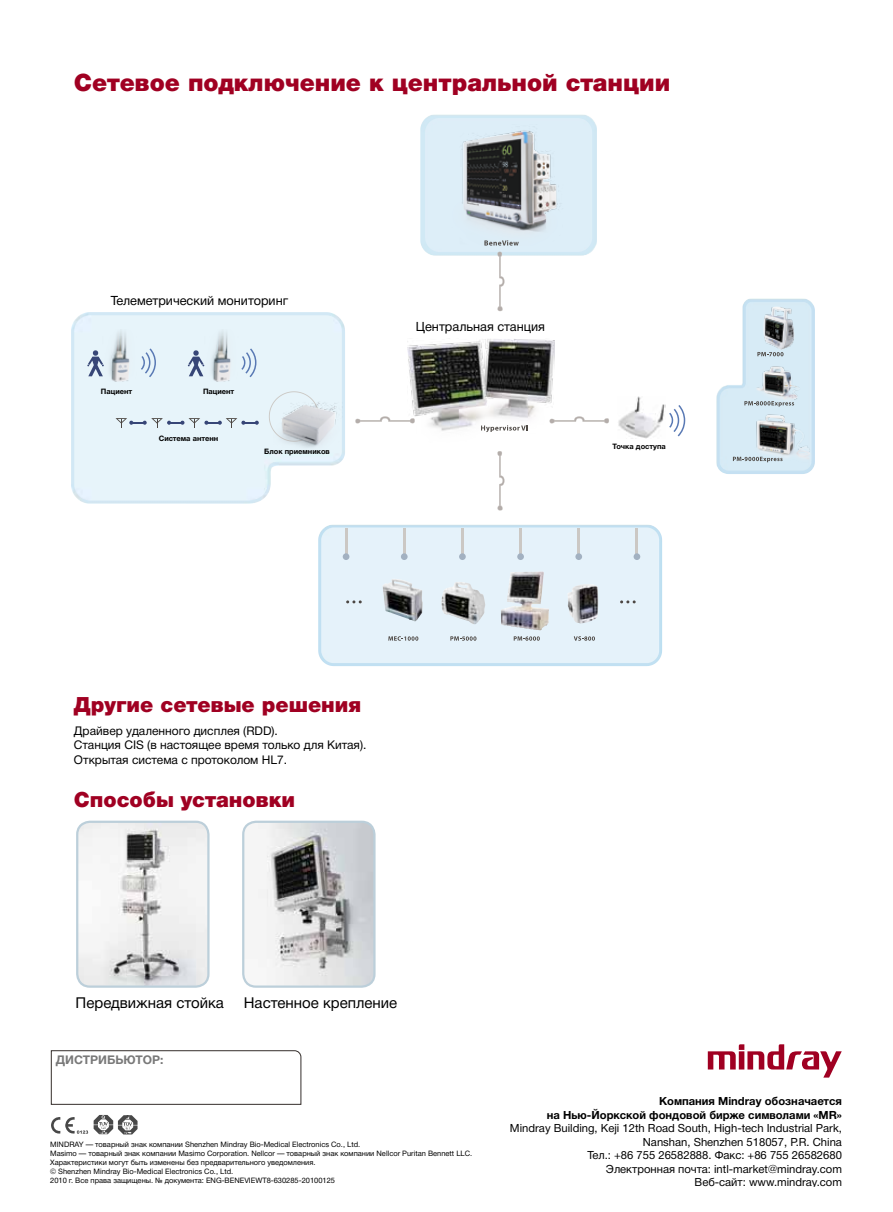
<style>
.page{position:relative;width:893px;height:1212px;background:#fff}
.page>*{position:absolute;margin:0;border:0;box-sizing:border-box;transform-origin:0 0}
.t1{font:900 24px "Helvetica Neue Cyr";color:#a00022}
.t2{font:900 21px "Helvetica Neue Cyr";color:#a00022}
.t3{font:15px "Helvetica Neue Cyr";color:#000}
.t4{font:12.75px "Helvetica Neue Cyr";color:#000}
.t5{font:12px/14.4px "Helvetica Neue Cyr";color:#000}
.t6{font:700 12px "Helvetica Neue Cyr";color:#797979}
.t7{font:11.25px/13.5px "Helvetica Neue Cyr";color:#000;text-align:right}
.t8{font:700 11.25px/13.5px "Helvetica Neue Cyr";color:#000;text-align:right}
.t9{font:7.5px/9px "Helvetica Neue Cyr";color:#000}
.t10{font:700 7.5px "Helvetica Neue Cyr";color:#000}
</style>
<div class="page">
<svg style="left:51px;top:1117px;width:37px;height:17px"></svg>
<svg style="left:94px;top:1115px;width:44px;height:19px"></svg>
<svg style="left:51px;top:1050px;width:250px;height:55px"></svg>
<svg style="left:708px;top:1044px;width:134px;height:33px"></svg>
<img style="left:243px;top:822px;width:130px;height:163px">
<div style="left:242px;top:821px;width:134px;height:167px;border:2px solid #bccfda;border-radius:13px"></div>
<img style="left:77px;top:822px;width:130px;height:163px">
<div style="left:76px;top:821px;width:134px;height:167px;border:2px solid #bccfda;border-radius:13px"></div>
<img style="left:420px;top:114px;width:177px;height:142px">
<div style="left:425px;top:118px;width:167px;height:134px;background:#ddeef8"></div>
<img style="left:71px;top:312px;width:274px;height:192px">
<img style="left:74px;top:315px;width:268px;height:186px">
<svg style="left:269px;top:391px;width:50px;height:51px"></svg>
<img style="left:716px;top:298px;width:99px;height:176px">
<img style="left:719px;top:302px;width:92px;height:169px">
<svg style="left:669px;top:405px;width:16px;height:31px"></svg>
<svg style="left:757px;top:352px;width:26px;height:4px"></svg>
<svg style="left:744px;top:401px;width:50px;height:6px"></svg>
<svg style="left:733px;top:457px;width:16px;height:5px"></svg>
<svg style="left:87px;top:350px;width:16px;height:26px"></svg>
<svg style="left:141px;top:348px;width:15px;height:29px"></svg>
<svg style="left:188px;top:350px;width:16px;height:26px"></svg>
<svg style="left:241px;top:348px;width:15px;height:29px"></svg>
<svg style="left:355px;top:416px;width:52px;height:7px"></svg>
<svg style="left:555px;top:416px;width:54px;height:7px"></svg>
<svg style="left:497px;top:451px;width:7px;height:59px"></svg>
<svg style="left:116px;top:418px;width:143px;height:9px"></svg>
<img style="left:318px;top:524px;width:344px;height:142px">
<div style="left:321px;top:527px;width:338px;height:136px;background:#e5f2fa"></div>
<img style="left:382px;top:579px;width:41px;height:42px">
<svg style="left:388px;top:636px;width:30px;height:5px"></svg>
<svg style="left:450px;top:636px;width:26px;height:5px"></svg>
<svg style="left:514px;top:636px;width:26px;height:5px"></svg>
<svg style="left:574px;top:636px;width:21px;height:5px"></svg>
<hr style="left:578px;top:528px;width:2px;height:31px;background:#cbc8c4">
<div style="left:575px;top:553px;width:7px;height:7px;background:#a2b1c1;border-radius:50%"></div>
<hr style="left:636px;top:528px;width:2px;height:31px;background:#cbc8c4">
<div style="left:634px;top:553px;width:6px;height:7px;background:#a2b1c1;border-radius:50%"></div>
<hr style="left:519px;top:528px;width:3px;height:31px;background:#cbc8c4">
<div style="left:517px;top:553px;width:7px;height:7px;background:#a2b1c1;border-radius:50%"></div>
<hr style="left:461px;top:528px;width:2px;height:31px;background:#cbc8c4">
<div style="left:459px;top:553px;width:7px;height:7px;background:#a2b1c1;border-radius:50%"></div>
<hr style="left:403px;top:528px;width:2px;height:31px;background:#cbc8c4">
<div style="left:401px;top:553px;width:7px;height:7px;background:#a2b1c1;border-radius:50%"></div>
<hr style="left:345px;top:528px;width:2px;height:31px;background:#cbc8c4">
<div style="left:343px;top:553px;width:6px;height:7px;background:#a2b1c1;border-radius:50%"></div>
<svg style="left:346px;top:600px;width:16px;height:3px"></svg>
<svg style="left:620px;top:600px;width:16px;height:3px"></svg>
<svg style="left:497px;top:252px;width:7px;height:59px"></svg>
<img style="left:407px;top:339px;width:148px;height:94px">
<img style="left:274px;top:393px;width:71px;height:57px">
<img style="left:103px;top:329px;width:34px;height:53px">
<img style="left:204px;top:329px;width:34px;height:53px">
<img style="left:443px;top:125px;width:128px;height:121px">
<img style="left:618px;top:396px;width:47px;height:42px">
<img style="left:764px;top:306px;width:30px;height:43px">
<img style="left:753px;top:364px;width:51px;height:41px">
<img style="left:749px;top:409px;width:66px;height:54px">
<img style="left:441px;top:582px;width:44px;height:42px">
<img style="left:501px;top:572px;width:48px;height:58px">
<img style="left:567px;top:584px;width:31px;height:39px">
<h1 class="t1" style="left:74px;top:69px;width:598px">Сетевое подключение к центральной станции</h1>
<h3 class="t4" style="left:111px;top:293px;width:179px">Телеметрический мониторинг</h3>
<p class="t10" style="left:101px;top:388px;width:33px">Пациент</p>
<p class="t10" style="left:203px;top:388px;width:33px">Пациент</p>
<p class="t10" style="left:159px;top:435px;width:61px">Система антенн</p>
<p class="t10" style="left:264px;top:447px;width:67px">Блок приемников</p>
<h3 class="t4" style="left:416px;top:320px;width:131px">Центральная станция</h3>
<p class="t10" style="left:613px;top:442px;width:55px">Точка доступа</p>
<h2 class="t2" style="left:74px;top:693px;width:289px">Другие сетевые решения</h2>
<h3 class="t5" style="left:74px;top:723px;width:294px">Драйвер удаленного дисплея (RDD).<br>Станция СIS (в настоящее время только для Китая).<br>Открытая система с протоколом HL7.</h3>
<h2 class="t2" style="left:74px;top:788px;width:223px">Способы установки</h2>
<h3 class="t3" style="left:76px;top:995px;width:150px">Передвижная стойка</h3>
<h3 class="t3" style="left:244px;top:995px;width:155px">Настенное крепление</h3>
<h3 class="t6" style="left:56px;top:1053px;width:109px">ДИСТРИБЬЮТОР:</h3>
<p class="t9" style="left:50px;top:1140px;width:424px">MINDRAY — товарный знак компании Shenzhen Mindray Bio-Medical Electronics Co., Ltd.<br>Masimo — товарный знак компании Masimo Corporation. Nellcor — товарный знак компании Nellcor Puritan Bennett LLC.<br>Характеристики могут быть изменены без предварительного уведомления.<br>© Shenzhen Mindray Bio-Medical Electronics Co., Ltd.<br>2010 г. Все права защищены. № документа: ENG-BENEVIEWT8-630285-20100125</p>
<h3 class="t8" style="left:547px;top:1094px;width:297px">Компания Mindray обозначается<br>на Нью-Йоркской фондовой бирже символами «MR»</h3>
<h3 class="t7" style="left:510px;top:1121px;width:333px">Mindray Building, Keji 12th Road South, High-tech Industrial Park, Nanshan, Shenzhen 518057, P.R. China<br>Тел.: +86 755 26582888. Факс: +86 755 26582680<br>Электронная почта: intl-market@mindray.com<br>Веб-сайт: www.mindray.com</h3>
</div>
